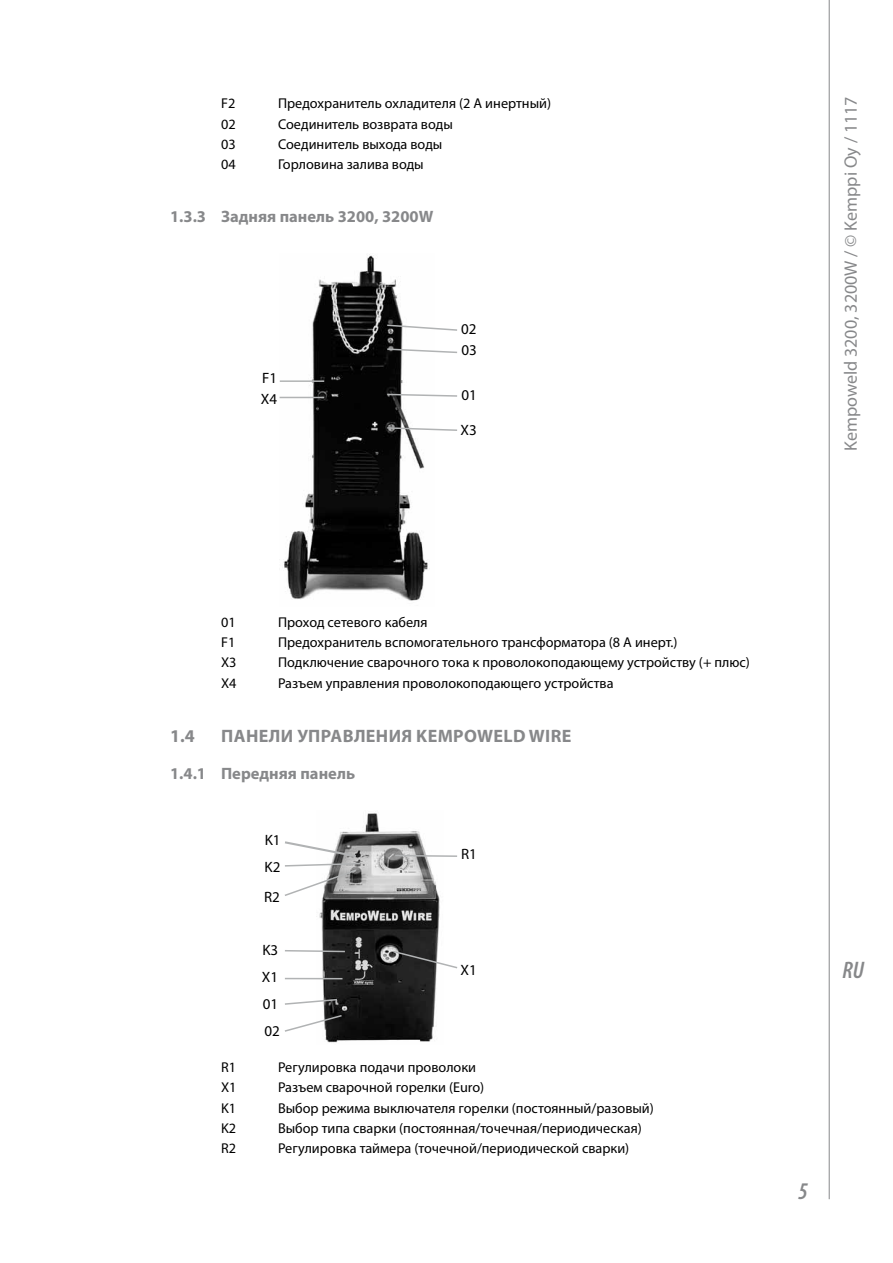
<style>
.page{position:relative;width:893px;height:1263px;background:#fff}
.page>*{position:absolute;margin:0;border:0;box-sizing:border-box;transform-origin:0 0}
.t1{font:italic 600 condensed 24px "Myriad Pro";color:#87888a}
.t2{font:18px "Myriad Pro";color:#87888a}
.t3{font:700 18px "Myriad Pro";letter-spacing:.02em;color:#87888a}
.t4{font:700 16.5px "Myriad Pro";color:#87888a}
.t5{font:15px/27px "Myriad Pro";color:#000}
.t6{font:14.25px "Myriad Pro";color:#000}
</style>
<div class="page">
<img style="left:280px;top:254px;width:148px;height:347px">
<svg style="left:386px;top:324px;width:71px;height:8px"></svg>
<svg style="left:386px;top:348px;width:71px;height:6px"></svg>
<svg style="left:386px;top:426px;width:71px;height:6px"></svg>
<svg style="left:386px;top:393px;width:71px;height:4px"></svg>
<hr style="left:280px;top:397px;width:44px;height:1px;background:#b1b3b4">
<hr style="left:280px;top:380px;width:44px;height:2px;background:#b1b3b4">
<img style="left:316px;top:813px;width:124px;height:230px">
<svg style="left:285px;top:949px;width:61px;height:4px"></svg>
<svg style="left:285px;top:840px;width:77px;height:57px"></svg>
<hr style="left:285px;top:978px;width:57px;height:1px;background:#b1b3b4">
<svg style="left:285px;top:998px;width:54px;height:8px"></svg>
<svg style="left:284px;top:1014px;width:59px;height:19px"></svg>
<svg style="left:394px;top:854px;width:63px;height:4px"></svg>
<svg style="left:392px;top:950px;width:66px;height:19px"></svg>
<hr style="left:829px;top:0;width:1px;height:1199px;background:#87888a">
<p class="t6" style="left:221px;top:95px;width:16px">F2</p>
<p class="t6" style="left:278px;top:95px;width:274px">Предохранитель охладителя (2 А инертный)</p>
<p class="t6" style="left:221px;top:115px;width:16px">02</p>
<p class="t6" style="left:278px;top:115px;width:176px">Соединитель возврата воды</p>
<p class="t6" style="left:221px;top:136px;width:16px">03</p>
<p class="t6" style="left:278px;top:136px;width:166px">Соединитель выхода воды</p>
<p class="t6" style="left:221px;top:156px;width:16px">04</p>
<p class="t6" style="left:278px;top:156px;width:147px">Горловина залива воды</p>
<p class="t4" style="left:170px;top:206px;width:264px">1.3.3 ЗАДНЯЯ ПАНЕЛЬ 3200, 3200W</p>
<p class="t5" style="left:261px;top:367px;width:18px;line-height:20.5px">F1<br>X4</p>
<p class="t5" style="left:461px;top:319px;width:17px;line-height:21px">02<br>03</p>
<p class="t5" style="left:461px;top:381px;width:17px">01</p>
<p class="t5" style="left:460px;top:416px;width:18px">X3</p>
<p class="t2" style="left:840px;top:451px;width:356px;rotate:-90deg">Kempoweld 3200, 3200W / © Kemppi Oy / 1117</p>
<p class="t6" style="left:221px;top:613px;width:16px">01</p>
<p class="t6" style="left:278px;top:613px;width:151px">Проход сетевого кабеля</p>
<p class="t6" style="left:221px;top:634px;width:16px">F1</p>
<p class="t6" style="left:278px;top:634px;width:401px">Предохранитель вспомогательного трансформатора (8 А инерт.)</p>
<p class="t6" style="left:221px;top:654px;width:17px">X3</p>
<p class="t6" style="left:278px;top:654px;width:473px">Подключение сварочного тока к проволокоподающему устройству (+ плюс)</p>
<p class="t6" style="left:221px;top:674px;width:17px">X4</p>
<p class="t6" style="left:278px;top:674px;width:337px">Разъем управления проволокоподающего устройства</p>
<p class="t3" style="left:170px;top:724px;width:26px">1.4</p>
<p class="t3" style="left:221px;top:724px;width:350px">ПАНЕЛИ УПРАВЛЕНИЯ KEMPOWELD WIRE</p>
<p class="t4" style="left:170px;top:763px;width:187px">1.4.1 ПЕРЕДНЯЯ ПАНЕЛЬ</p>
<p class="t5" style="left:265px;top:826px;width:18px">K1<br>K2</p>
<p class="t5" style="left:264px;top:883px;width:17px">R2</p>
<p class="t5" style="left:262px;top:936px;width:19px;text-align:justify">K3<br>X1<br>01<br>02</p>
<p class="t5" style="left:461px;top:840px;width:17px">R1</p>
<p class="t5" style="left:460px;top:956px;width:18px">X1</p>
<p class="t6" style="left:221px;top:1058px;width:16px">R1</p>
<p class="t6" style="left:278px;top:1058px;width:200px">Регулировка подачи проволоки</p>
<p class="t6" style="left:221px;top:1079px;width:17px">X1</p>
<p class="t6" style="left:278px;top:1079px;width:208px">Разъем сварочной горелки (Euro)</p>
<p class="t6" style="left:221px;top:1099px;width:17px">K1</p>
<p class="t6" style="left:278px;top:1099px;width:377px">Выбор режима выключателя горелки (постоянный/разовый)</p>
<p class="t6" style="left:221px;top:1119px;width:17px">K2</p>
<p class="t6" style="left:278px;top:1119px;width:365px">Выбор типа сварки (постоянная/точечная/периодическая)</p>
<p class="t6" style="left:221px;top:1139px;width:16px">R2</p>
<p class="t6" style="left:278px;top:1139px;width:353px">Регулировка таймера (точечной/периодической сварки)</p>
<h1 class="t1" style="left:842px;top:955px;width:23px">RU</h1>
<h1 class="t1" style="left:798px;top:1176px;width:11px">5</h1>
</div>
